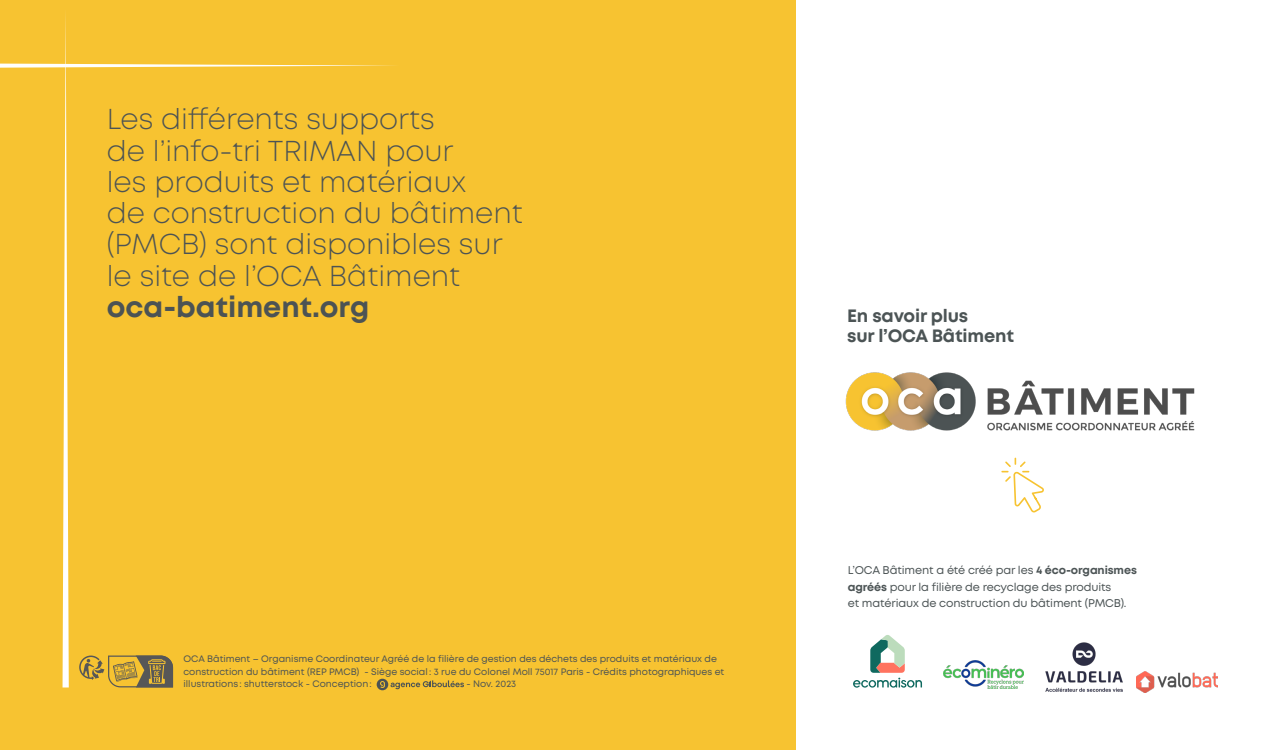
<style>
.page{position:relative;width:1280px;height:750px;background:#fff}
.page>*{position:absolute;margin:0;border:0;box-sizing:border-box;transform-origin:0 0}
.t1{font:300 28.75px/31.2px "Mont";color:#4c5354}
.t2{font:700 28.75px "Mont";color:#4c5354}
.t3{font:700 17.88px/20.6px "Mont";letter-spacing:-.01em;color:#4c5455}
.t4{font:11.25px/16.2px "Mont";letter-spacing:-.01em;color:#4c5455}
.t5{font:9.38px/12.5px "Mont";color:#4c5354}
.s1{font-weight:700}
</style>
<div class="page">
<div style="left:0;top:0;width:796px;height:750px;background:#f7c331"></div>
<img style="left:943px;top:660px;width:81px;height:28px">
<img style="left:1045px;top:642px;width:78px;height:49px">
<img style="left:1137px;top:672px;width:80px;height:20px">
<svg style="left:853px;top:635px;width:69px;height:53px"></svg>
<svg style="left:1001px;top:458px;width:43px;height:54px"></svg>
<svg style="left:0;top:14px;width:464px;height:676px"></svg>
<img style="left:845px;top:372px;width:350px;height:59px">
<h1 class="t1" style="left:107px;top:104px;width:417px">Les différents supports<br>de l’info-tri TRIMAN pour<br>les produits et matériaux<br>de construction du bâtiment (PMCB) sont disponibles sur le site de l’OCA Bâtiment</h1>
<h1 class="t2" style="left:107px;top:288px;width:264px">oca-batiment.org</h1>
<p class="t5" style="left:183px;top:653px;width:542px">OCA Bâtiment – Organisme Coordinateur Agréé de la filière de gestion des déchets des produits et matériaux de construction du bâtiment (REP PMCB) - Siège social: 3 rue du Colonel Moll 75017 Paris - Crédits photographiques et illustrations: shutterstock - Conception:</p>
<p class="t5" style="left:466px;top:678px;width:51px">- Nov. 2023</p>
<h2 class="t3" style="left:847px;top:305px;width:168px">En savoir plus<br>sur l’OCA Bâtiment</h2>
<p class="t4" style="left:848px;top:562px;width:291px">L’OCA Bâtiment a été créé par les <span class="s1">4 éco-organismes agréés</span> pour la filière de recyclage des produits<br>et matériaux de construction du bâtiment (PMCB).</p>
</div>
